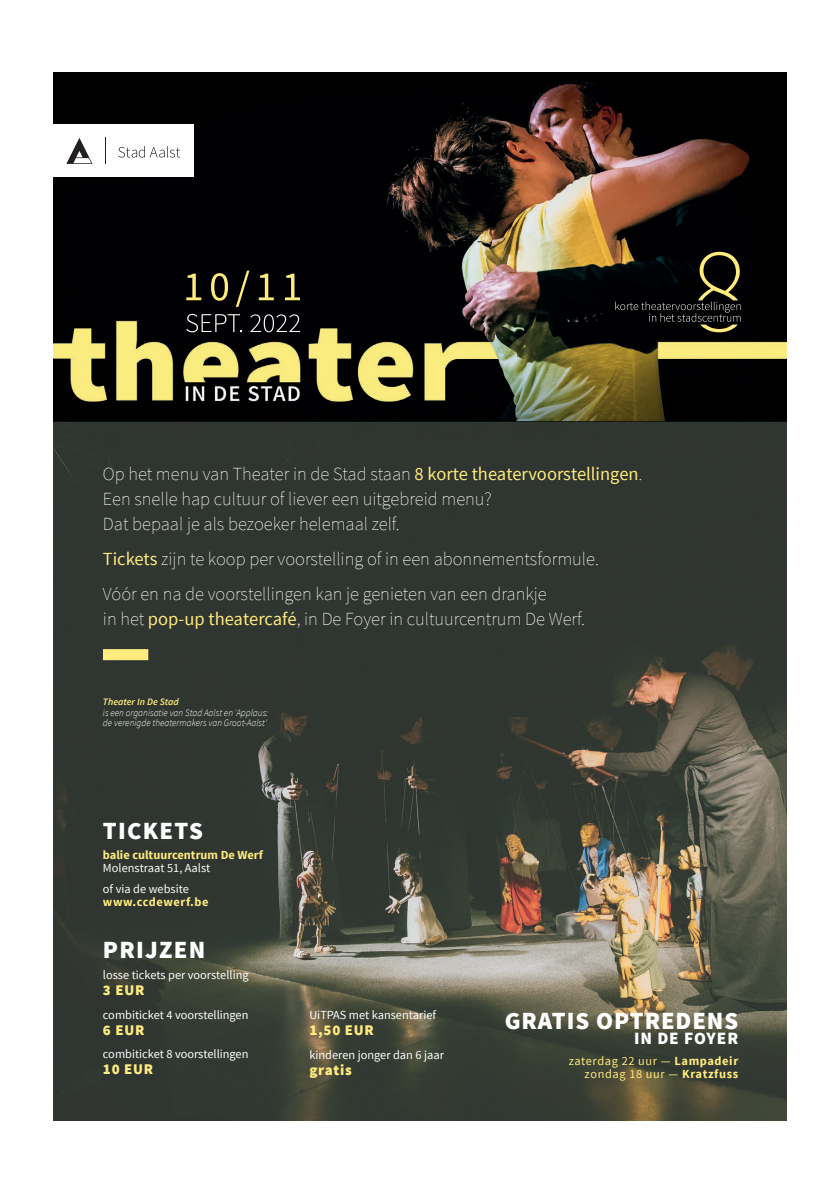
<style>
.page{position:relative;width:840px;height:1192px;background:#fff}
.page>*{position:absolute;margin:0;border:0;box-sizing:border-box;transform-origin:0 0}
.t1{font:900 24.6px "Source Sans Pro";letter-spacing:.035em;color:#fff}
.t2{font:200 18.4px/24.6px "Source Sans Pro";color:#fff}
.t3{font:900 17.2px "Source Sans Pro";letter-spacing:.05em;color:#fff}
.t4{font:900 14.8px "Source Sans Pro";letter-spacing:.05em;color:#ffeb7e}
.t5{font:12.4px/20.2px "Source Sans Pro";color:#fff}
.t6{font:12.4px/13.2px "Source Sans Pro";letter-spacing:.05em;color:#ffeb7e;text-align:right}
.t7{font:700 12.4px "Source Sans Pro";color:#ffeb7e}
.t8{font:700 12.4px "Source Sans Pro";letter-spacing:.05em;color:#ffeb7e}
.t9{font:italic 300 9.8px/10.6px "Source Sans Pro";color:#fff;scale:.95 1}
.t10{font:italic 600 9.8px "Source Sans Pro";color:#ffeb7e}
.s1{font-weight:400;color:#ffeb7e}
.s2{font-weight:700}
</style>
<div class="page">
<img style="left:53px;top:72px;width:733px;height:1048px">
<div style="left:53px;top:125px;width:141px;height:52px;background:#fff"></div>
<svg style="left:66px;top:138px;width:26px;height:26px"></svg>
<svg style="left:105px;top:138px;width:1px;height:26px"></svg>
<svg style="left:118px;top:146px;width:62px;height:11px"></svg>
<svg style="left:186px;top:314px;width:114px;height:18px;background:#2c2c2e"></svg>
<svg style="left:186px;top:270px;width:114px;height:37px;background:#2a2717"></svg>
<svg style="left:615px;top:252px;width:125px;height:80px;background:#1b1a13"></svg>
<div style="left:103px;top:649px;width:45px;height:11px;background:#ffeb7e"></div>
<p class="t2" style="left:103px;top:462px;width:541px">Op het menu van Theater in de Stad staan <span class="s1">8 korte theatervoorstellingen</span>.<br>Een snelle hap cultuur of liever een uitgebreid menu?<br>Dat bepaal je als bezoeker helemaal zelf.</p>
<p class="t2" style="left:103px;top:541px;width:497px;line-height:35.2px"><span class="s1">Tickets</span> zijn te koop per voorstelling of in een abonnementsformule.<br>Vóór en na de voorstellingen kan je genieten van een drankje</p>
<p class="t2" style="left:103px;top:606px;width:483px">in het <span class="s1">pop-up theatercafé</span>, in De Foyer in cultuurcentrum De Werf.</p>
<p class="t10" style="left:103px;top:695px;width:77px">Theater In De Stad</p>
<p class="t9" style="left:103px;top:707px;width:175px">is een organisatie van Stad Aalst en 'Applaus: de verenigde theatermakers van Groot-Aalst'</p>
<h1 class="t1" style="left:103px;top:814px;width:101px">TICKETS</h1>
<p class="t7" style="left:103px;top:846px;width:161px">balie cultuurcentrum De Werf</p>
<p class="t5" style="left:103px;top:858px;width:109px">Molenstraat 51, Aalst of via de website</p>
<p class="t8" style="left:103px;top:893px;width:107px">www.ccdewerf.be</p>
<h1 class="t1" style="left:103px;top:934px;width:104px">PRIJZEN</h1>
<p class="t5" style="left:103px;top:964px;width:147px">losse tickets per voorstelling</p>
<p class="t4" style="left:103px;top:979px;width:43px">3 EUR</p>
<p class="t5" style="left:103px;top:1004px;width:147px">combiticket 4 voorstellingen</p>
<p class="t4" style="left:103px;top:1019px;width:43px">6 EUR</p>
<p class="t5" style="left:103px;top:1043px;width:147px">combiticket 8 voorstellingen</p>
<p class="t4" style="left:103px;top:1059px;width:52px">10 EUR</p>
<p class="t5" style="left:309px;top:1004px;width:128px">UiTPAS met kansentarief</p>
<p class="t4" style="left:309px;top:1020px;width:66px">1,50 EUR</p>
<p class="t5" style="left:309px;top:1044px;width:136px">kinderen jonger dan 6 jaar</p>
<p class="t4" style="left:309px;top:1060px;width:44px">gratis</p>
<h1 class="t1" style="left:505px;top:1004px;width:235px">GRATIS OPTREDENS</h1>
<p class="t3" style="left:634px;top:1027px;width:106px">IN DE FOYER</p>
<p class="t6" style="left:569px;top:1053px;width:171px">zaterdag 22 uur ― <span class="s2">Lampadeir </span>zondag 18 uur ― <span class="s2">Kratzfuss</span></p>
</div>
